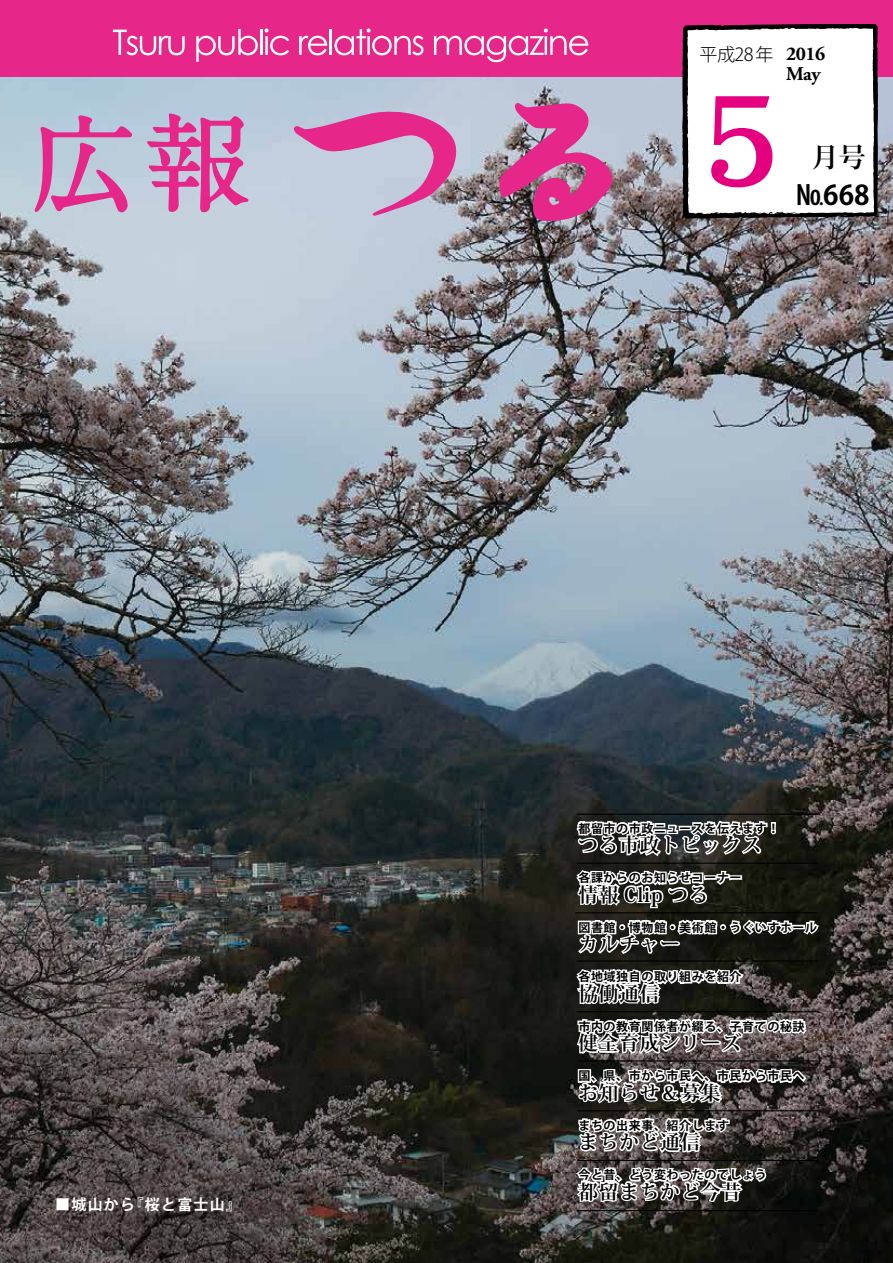
<style>
.page{position:relative;width:893px;height:1263px;background:#fff}
.page>*{position:absolute;margin:0;border:0;box-sizing:border-box;transform-origin:0 0}
.t1{font:135px "DF Kai Sho Pro 5 W9";color:#e4007f}
.t2{font:700 27px "Koz Go Pro";color:#000}
.t3{font:700 27px "Koz Min Pro";color:#000}
.t4{font:700 19.5px "Koz Min Pro";letter-spacing:.05em;color:#000}
.t5{font:700 19.5px/19.5px "Adobe Garamond Pro";letter-spacing:-.025em;color:#000}
.t6{font:300 18px "Koz Go Pro";letter-spacing:-.025em;color:#000}
.t7{font:700 15px "Koz Go Pro";letter-spacing:.08em;color:#fff}
.t8{font:700 12px "Koz Go Pro";letter-spacing:.05em;color:#000}
</style>
<div class="page">
<img style="left:0;top:77px;width:893px;height:1186px">
<svg style="left:35px;top:115px;width:97px;height:97px;background:#c79ac2"></svg>
<svg style="left:147px;top:113px;width:101px;height:99px;background:#ce87ba"></svg>
<div style="left:0;top:0;width:893px;height:77px;background:#e62689"></div>
<svg style="left:292px;top:110px;width:167px;height:106px;background:#ca9ac2"></svg>
<svg style="left:499px;top:101px;width:115px;height:120px;background:#c16399"></svg>
<svg style="left:681px;top:24px;width:198px;height:197px"></svg>
<svg style="left:113px;top:30px;width:72px;height:25px"></svg>
<svg style="left:196px;top:29px;width:62px;height:33px"></svg>
<hr style="left:260px;top:29px;width:2px;height:26px;background:#fff">
<svg style="left:265px;top:28px;width:24px;height:27px"></svg>
<svg style="left:299px;top:36px;width:28px;height:19px"></svg>
<hr style="left:330px;top:29px;width:2px;height:26px;background:#fff">
<svg style="left:334px;top:28px;width:89px;height:27px"></svg>
<svg style="left:434px;top:28px;width:154px;height:34px"></svg>
<svg style="left:562px;top:660px;width:259px;height:396px"></svg>
<svg style="left:574px;top:1066px;width:234px;height:137px"></svg>
<hr style="left:575px;top:912px;width:242px;height:1px;background:#000">
<hr style="left:577px;top:814px;width:242px;height:1px;background:#000">
<hr style="left:577px;top:863px;width:242px;height:1px;background:#000">
<hr style="left:577px;top:960px;width:242px;height:1px;background:#000">
<hr style="left:577px;top:1011px;width:242px;height:1px;background:#000">
<hr style="left:577px;top:1060px;width:242px;height:1px;background:#000">
<hr style="left:577px;top:1110px;width:242px;height:1px;background:#000">
<hr style="left:577px;top:1160px;width:242px;height:1px;background:#000">
<hr style="left:577px;top:1210px;width:242px;height:1px;background:#000">
<p class="t7" style="left:129px;top:1195px;width:114px">『桜と富士山『</p>
<p class="t7" style="left:55px;top:1195px;width:81px">■城山から</p>
<h3 class="t6" style="left:699px;top:43px;width:76px">平成28年</h3>
<h1 class="t1" style="left:697px;top:40px;width:91px">5</h1>
<h3 class="t5" style="left:786px;top:45px;width:41px">2016<br>May</h3>
<h2 class="t3" style="left:812px;top:138px;width:55px">月号</h2>
<h2 class="t2" style="left:796px;top:177px;width:75px">No668</h2>
<p class="t8" style="left:578px;top:821px;width:202px">都留市の市政ニュースを伝えます!</p>
<h3 class="t4" style="left:578px;top:831px;width:185px">つる市政トピックス</h3>
<p class="t8" style="left:578px;top:870px;width:165px">各課からのお知らせコーナー</p>
<h3 class="t4" style="left:578px;top:880px;width:132px">情報 Clip つる</h3>
<p class="t8" style="left:578px;top:920px;width:240px">図書館・博物館・美術館・うぐいすホール</p>
<h3 class="t4" style="left:578px;top:930px;width:103px">カルチャー</h3>
<p class="t8" style="left:578px;top:969px;width:165px">各地域独自の取り組みを紹介</p>
<h3 class="t4" style="left:578px;top:979px;width:82px">協働通信</h3>
<p class="t8" style="left:578px;top:1019px;width:228px">市内の教育関係者が綴る、子育ての秘訣</p>
<h3 class="t4" style="left:578px;top:1029px;width:164px">健全育成シリーズ</h3>
<p class="t8" style="left:578px;top:1068px;width:228px">国、県、市から市民へ、市民から市民へ</p>
<h3 class="t4" style="left:578px;top:1078px;width:144px">お知らせ＆募集</h3>
<p class="t8" style="left:578px;top:1118px;width:152px">まちの出来事、紹介します</p>
<h3 class="t4" style="left:578px;top:1128px;width:123px">まちかど通信</h3>
<p class="t8" style="left:578px;top:1167px;width:190px">今と昔、どう変わったのでしょう</p>
<h3 class="t4" style="left:578px;top:1177px;width:164px">都留まちかど今昔</h3>
</div>
